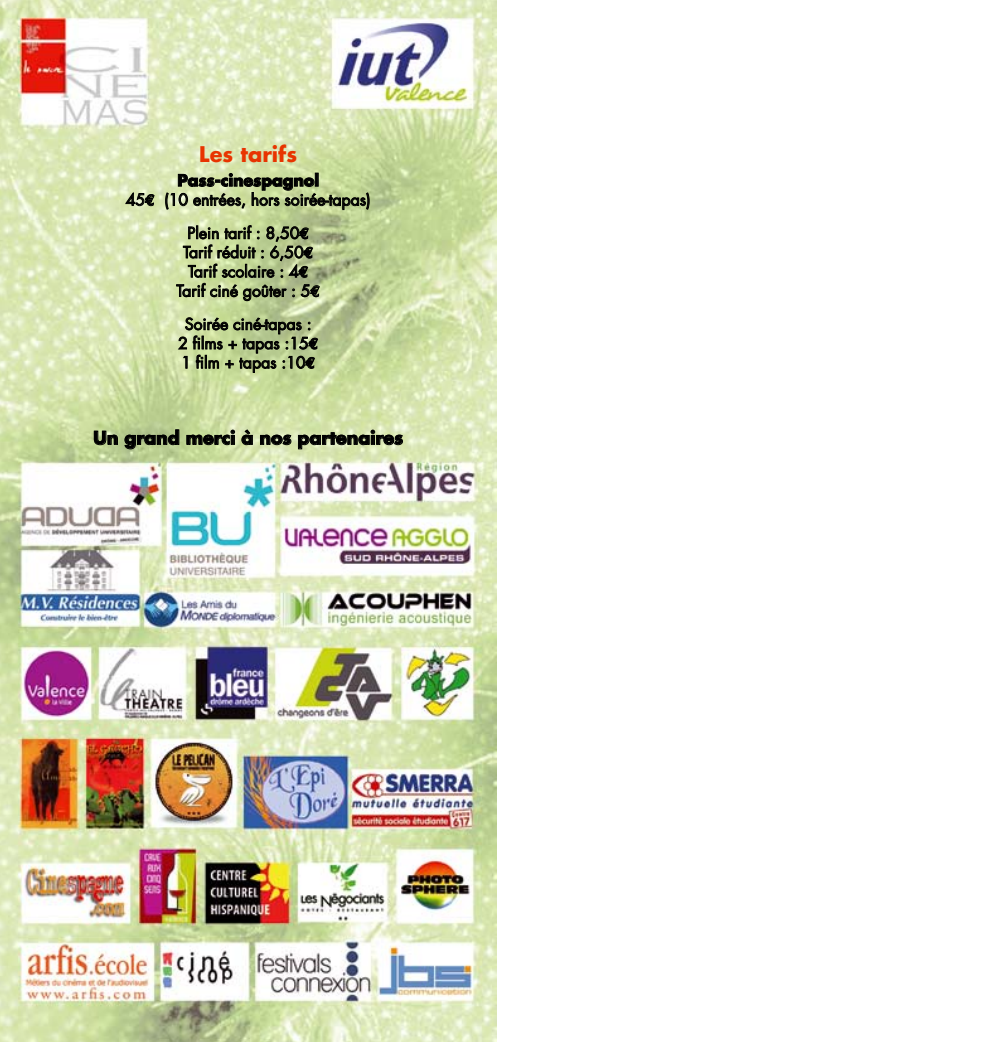
<style>
.page{position:relative;width:993px;height:1042px;background:#fff}
.page>*{position:absolute;margin:0;border:0;box-sizing:border-box;transform-origin:0 0}
.t1{font:700 21px "Futura";color:#e83400}
.t2{font:700 17.5px "Futura";color:#000}
.t3{font:15.75px/19.2px "Futura";color:#000;text-align:center}
.s1{font-weight:700}
.s2{font-family:"Euro Mono";font-weight:700}
</style>
<div class="page">
<img style="left:0;top:0;width:496px;height:1042px">
<svg style="left:125px;top:192px;width:30px;height:15px"></svg>
<svg style="left:165px;top:173px;width:205px;height:37px;background:#a0ac7f"></svg>
<svg style="left:176px;top:225px;width:144px;height:76px;background:#95a175"></svg>
<svg style="left:178px;top:317px;width:140px;height:56px;background:#94a274"></svg>
<svg style="left:93px;top:430px;width:25px;height:16px"></svg>
<svg style="left:124px;top:429px;width:56px;height:21px"></svg>
<svg style="left:186px;top:430px;width:48px;height:15px"></svg>
<svg style="left:241px;top:429px;width:12px;height:16px"></svg>
<svg style="left:259px;top:430px;width:144px;height:20px;background:#a9b38c"></svg>
<h1 class="t1" style="left:199px;top:140px;width:99px">Les tarifs</h1>
<p class="t3" style="left:126px;top:171px;width:246px"><span class="s1">Pass-cinespagnol<br></span>45<span class="s2">E</span> (10 entrées, hors soirée-tapas)</p>
<p class="t3" style="left:176px;top:223px;width:145px">Plein tarif : 8,50<span class="s2">E<br></span>Tarif réduit : 6,50<span class="s2">E<br></span>Tarif scolaire : 4<span class="s2">E<br></span>Tarif ciné goûter : 5<span class="s2">E</span></p>
<p class="t3" style="left:178px;top:314px;width:141px">Soirée ciné-tapas :<br>2 films + tapas :15<span class="s2">E<br></span>1 film + tapas :10<span class="s2">E</span></p>
<p class="t2" style="left:93px;top:426px;width:311px">Un grand merci à nos partenaires</p>
</div>
